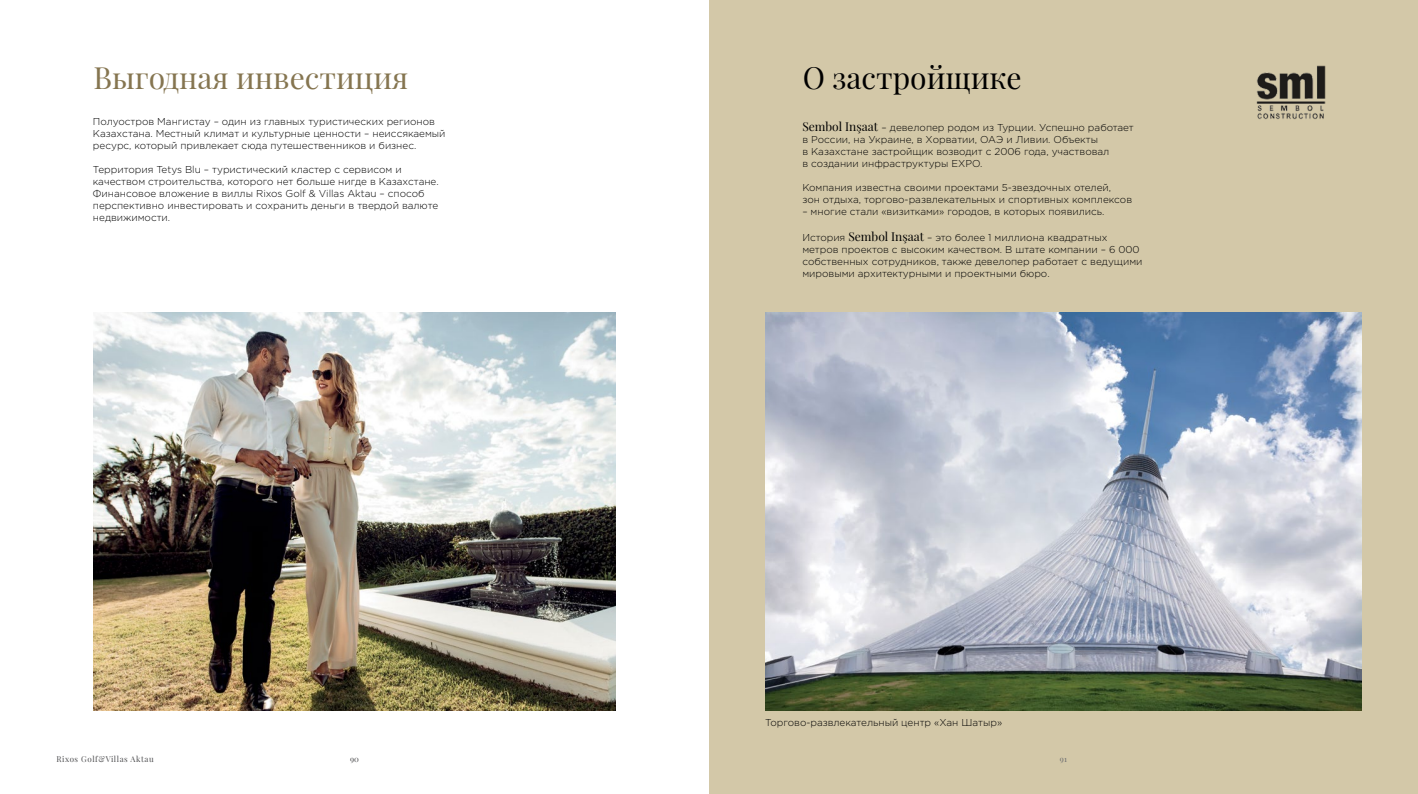
<style>
.page{position:relative;width:1418px;height:794px;background:#fff}
.page>*{position:absolute;margin:0;border:0;box-sizing:border-box;transform-origin:0 0}
.t1{font:30px "Playfair Display";color:#857550}
.t2{font:30px "Playfair Display";color:#000}
.t3{font:300 10px/12px "Gotham Pro";color:#000}
.t4{font:8px "Playfair Display";letter-spacing:.07em;color:#4d4d4f}
.t5{font:8px "Playfair Display SC";color:#4d4d4f}
.t6{font:8px "Playfair Display SC";color:#6c6d70}
.s1{font-family:"Playfair Display";font-weight:400;font-size:12px}
</style>
<div class="page">
<div style="left:709px;top:0;width:708px;height:794px;background:#d3c8a8"></div>
<img style="left:93px;top:313px;width:523px;height:398px">
<img style="left:1256px;top:65px;width:70px;height:55px">
<img style="left:765px;top:313px;width:596px;height:398px">
<h1 class="t1" style="left:93px;top:54px;width:316px">Выгодная инвестиция</h1>
<p class="t3" style="left:93px;top:116px;width:354px">Полуостров Мангистау – один из главных туристических регионов<br>Казахстана. Местный климат и культурные ценности – неиссякаемый ресурс, который привлекает сюда путешественников и бизнес.</p>
<p class="t3" style="left:93px;top:164px;width:347px">Территория Tetys Blu – туристический кластер с сервисом и качеством строительства, которого нет больше нигде в Казахстане.<br>Финансовое вложение в виллы Rixos Golf &amp; Villas Aktau – способ перспективно инвестировать и сохранить деньги в твердой валюте недвижимости.</p>
<h1 class="t2" style="left:803px;top:54px;width:220px">О застройщике</h1>
<p class="t3" style="left:802px;top:121px;width:333px"><span class="s1">Sembol Inşaat</span> – девелопер родом из Турции. Успешно работает в России, на Украине, в Хорватии, ОАЭ и Ливии. Объекты<br>в Казахстане застройщик возводит с 2006 года, участвовал<br>в создании инфраструктуры EXPO.</p>
<p class="t3" style="left:802px;top:181px;width:331px">Компания известна своими проектами 5-звездочных отелей,<br>зон отдыха, торгово-развлекательных и спортивных комплексов</p>
<p class="t3" style="left:802px;top:205px;width:304px">– многие стали «визитками» городов, в которых появились.</p>
<p class="t3" style="left:802px;top:232px;width:342px">История <span class="s1">Sembol Inşaat</span> – это более 1 миллиона квадратных метров проектов с высоким качеством. В штате компании – 6 000 собственных сотрудников, также девелопер работает с ведущими мировыми архитектурными и проектными бюро.</p>
<p class="t3" style="left:765px;top:716px;width:239px">Торгово-развлекательный центр «Хан Шатыр»</p>
<p class="t4" style="left:56px;top:753px;width:99px">Rixos Golf&amp;Villas Aktau</p>
<p class="t5" style="left:350px;top:754px;width:10px">90</p>
<p class="t6" style="left:1059px;top:754px;width:9px">91</p>
</div>
